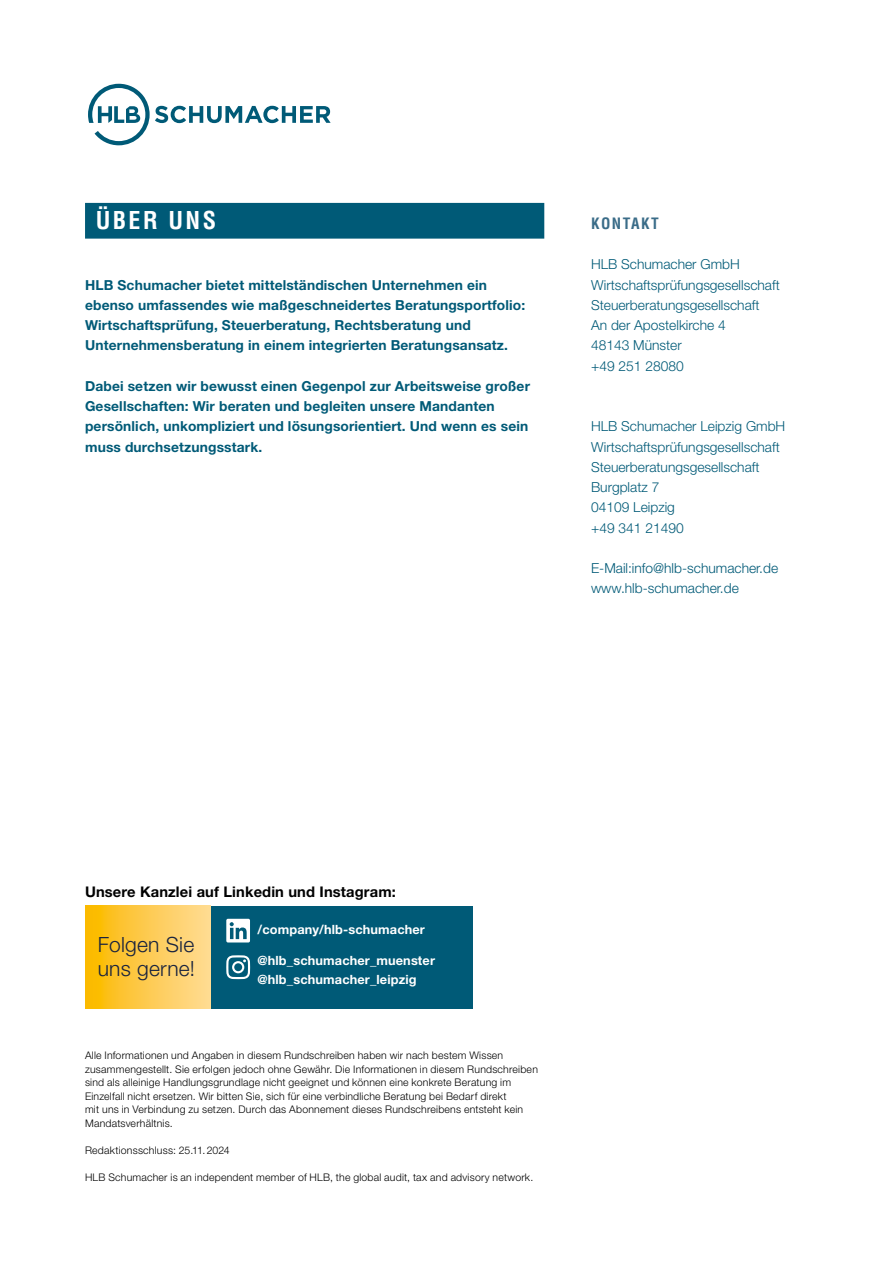
<style>
.page{position:relative;width:893px;height:1263px;background:#fff}
.page>*{position:absolute;margin:0;border:0;box-sizing:border-box;transform-origin:0 0}
.t1{font:700 condensed 24px "Helvetica LT Std";letter-spacing:.1em;color:#fff}
.t2{font:300 21px/24px "Helvetica Neue LT Pro";letter-spacing:.01em;color:#19233e}
.t3{font:700 condensed 15.3px "Helvetica LT Std";letter-spacing:.1em;color:#3a6c88}
.t4{font:700 14.7px "Helvetica Neue LT Pro";letter-spacing:.01em;color:#000}
.t5{font:700 13.8px/20.2px "Helvetica Neue LT Pro";letter-spacing:.01em;color:#005a77}
.t6{font:300 13.8px/20.2px "Helvetica Neue LT Pro";color:#005a77}
.t7{font:700 12.75px/19.5px "Helvetica Neue LT Pro";letter-spacing:.01em;color:#fff}
.t8{font:300 10.5px/13.5px "Helvetica Neue LT Pro";letter-spacing:.02em;color:#000}
</style>
<div class="page">
<div style="left:85px;top:203px;width:459px;height:36px;background:#005a77"></div>
<svg style="left:88px;top:84px;width:243px;height:61px"></svg>
<div style="left:86px;top:906px;width:387px;height:102px;background:#005a77"></div>
<div style="left:86px;top:906px;width:125px;height:102px;background:linear-gradient(to right,#fbb900,#ffdc9b)"></div>
<svg style="left:226px;top:955px;width:24px;height:24px"></svg>
<svg style="left:226px;top:919px;width:24px;height:23px"></svg>
<h1 class="t1" style="left:96px;top:205px;width:122px">ÜBER UNS</h1>
<p class="t5" style="left:85px;top:274px;width:442px">HLB Schumacher bietet mittelständischen Unternehmen ein ebenso umfassendes wie maßgeschneidertes Beratungsportfolio:<br>Wirtschaftsprüfung, Steuerberatung, Rechtsberatung und Unternehmensberatung in einem integrierten Beratungsansatz.</p>
<h3 class="t5" style="left:85px;top:375px;width:446px">Dabei setzen wir bewusst einen Gegenpol zur Arbeitsweise großer Gesellschaften: Wir beraten und begleiten unsere Mandanten persönlich, unkompliziert und lösungsorientiert. Und wenn es sein muss durchsetzungsstark.</h3>
<h3 class="t3" style="left:591px;top:214px;width:69px">KONTAKT</h3>
<h3 class="t6" style="left:591px;top:254px;width:190px">HLB Schumacher GmbH<br>Wirtschaftsprüfungsgesellschaft<br>Steuerberatungsgesellschaft<br>An der Apostelkirche 4<br>48143 Münster<br>+49 251 28080</h3>
<h3 class="t6" style="left:591px;top:416px;width:196px">HLB Schumacher Leipzig GmbH<br>Wirtschaftsprüfungsgesellschaft<br>Steuerberatungsgesellschaft<br>Burgplatz 7<br>04109 Leipzig<br>+49 341 21490</h3>
<h3 class="t6" style="left:591px;top:558px;width:189px">E-Mail:info@hlb-schumacher.de www.hlb-schumacher.de</h3>
<h3 class="t4" style="left:85px;top:883px;width:312px">Unsere Kanzlei auf Linkedin und Instagram:</h3>
<h2 class="t2" style="left:98px;top:932px;width:99px">Folgen Sie uns gerne!</h2>
<p class="t7" style="left:258px;top:919px;width:169px">/company/hlb-schumacher</p>
<p class="t7" style="left:258px;top:950px;width:179px">@hlb_schumacher_muenster @hlb_schumacher_leipzig</p>
<p class="t8" style="left:85px;top:1048px;width:454px">Alle Informationen und Angaben in diesem Rundschreiben haben wir nach bestem Wissen zusammengestellt. Sie erfolgen jedoch ohne Gewähr. Die Informationen in diesem Rundschreiben sind als alleinige Handlungsgrundlage nicht geeignet und können eine konkrete Beratung im Einzelfall nicht ersetzen. Wir bitten Sie, sich für eine verbindliche Beratung bei Bedarf direkt<br>mit uns in Verbindung zu setzen. Durch das Abonnement dieses Rundschreibens entsteht kein Mandatsverhältnis.</p>
<p class="t8" style="left:85px;top:1143px;width:146px">Redaktionsschluss: 25.11.2024</p>
<p class="t8" style="left:85px;top:1170px;width:450px">HLB Schumacher is an independent member of HLB, the global audit, tax and advisory network.</p>
</div>
